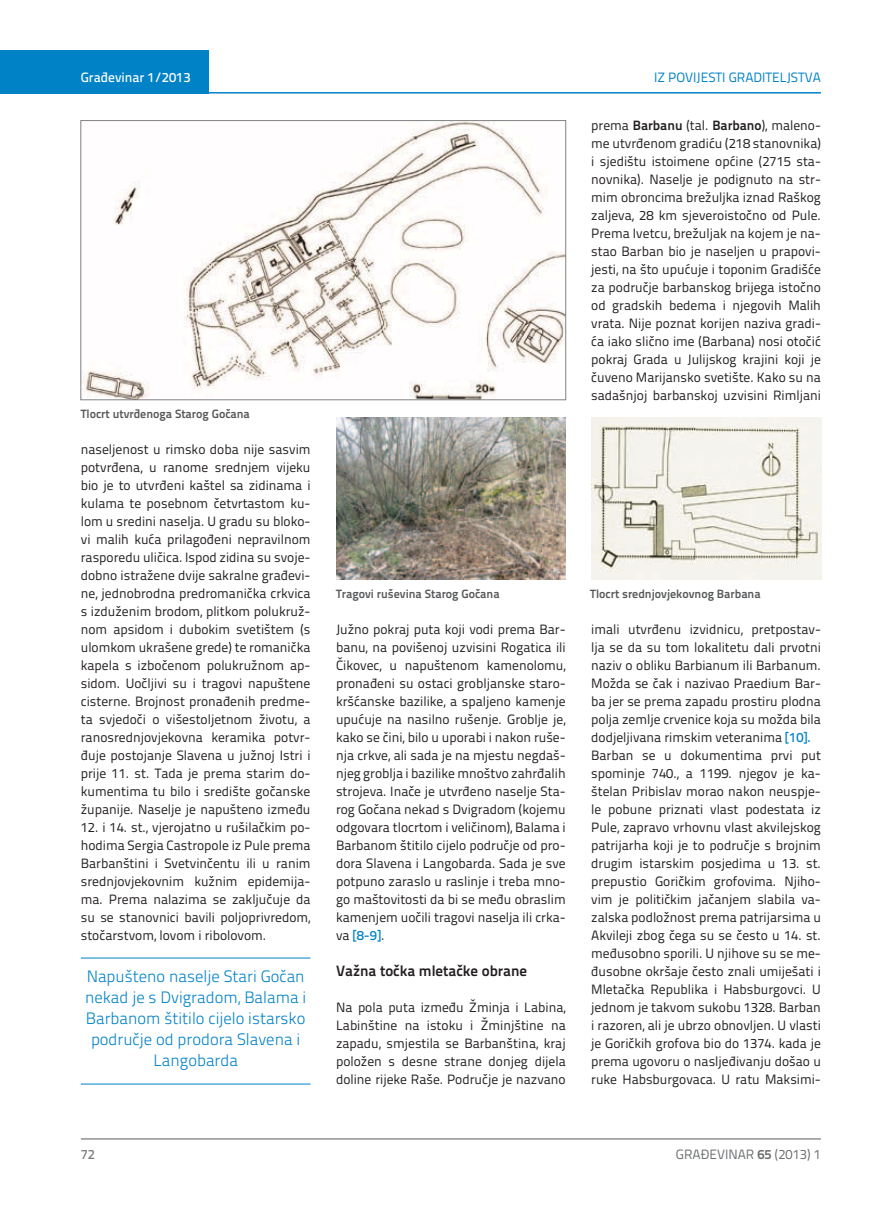
<style>
.page{position:relative;width:872px;height:1212px;background:#fff}
.page>*{position:absolute;margin:0;border:0;box-sizing:border-box;transform-origin:0 0}
.t1{font:300 16.5px/21px "Titillium Text 22 L";color:#0082c7;text-align:center}
.t2{font:700 15px "Titillium Text 22 L";color:#231f20}
.t3{font:13.5px/18px "Titillium Text 22 L";color:#231f20;text-align:justify}
.t4{font:13.5px "Titillium Text 22 L";color:#0082c7}
.t5{font:13.5px "Titillium Text 22 L";color:#6d6f71}
.t6{font:500 13.5px "Titillium Text 22 L";color:#fff}
.t7{font:500 13.5px "Titillium Text 22 L";color:#797a7d}
.t8{font:700 12px "Titillium Text 22 L";color:#58595b}
.s1{font-weight:700}
.s2{font-weight:500;color:#0082c7}
</style>
<div class="page">
<hr style="left:81px;top:1139px;width:740px;height:1px;background:#58595b">
<div style="left:0;top:50px;width:208px;height:44px;background:#0082c7"></div>
<hr style="left:0;top:92px;width:821px;height:2px;background:#0082c7">
<hr style="left:81px;top:958px;width:229px;height:1px;background:#0082c7">
<hr style="left:81px;top:1084px;width:229px;height:1px;background:#0082c7">
<img style="left:83px;top:122px;width:481px;height:276px">
<div style="left:81px;top:120px;width:485px;height:280px;border:1px solid #808285"></div>
<img style="left:336px;top:418px;width:230px;height:162px">
<img style="left:591px;top:418px;width:230px;height:162px">
<p class="t6" style="left:81px;top:67px;width:111px">Građevinar 1/2013</p>
<p class="t4" style="left:654px;top:68px;width:168px">IZ POVIJESTI GRADITELJSTVA</p>
<p class="t8" style="left:81px;top:404px;width:171px">Tlocrt utvrđenoga Starog Gočana</p>
<p class="t3" style="left:81px;top:439px;width:231px">naseljenost u rimsko doba nije sasvim potvrđena, u ranome srednjem vijeku bio je to utvrđeni kaštel sa zidinama i kulama te posebnom četvrtastom ku&shy;lom u sredini naselja. U gradu su bloko&shy;vi malih kuća prilagođeni nepravilnom rasporedu uličica. Ispod zidina su svoje&shy;dobno istražene dvije sakralne građevi&shy;ne, jednobrodna predromanička crkvica s izduženim brodom, plitkom polukruž&shy;nom apsidom i dubokim svetištem (s ulomkom ukrašene grede) te romanička kapela s izbočenom polukružnom ap&shy;sidom. Uočljivi su i tragovi napuštene cisterne. Brojnost pronađenih predme&shy;ta svjedoči o višestoljetnom životu, a ranosrednjovjekovna keramika potvr&shy;đuje postojanje Slavena u južnoj Istri i prije 11. st. Tada je prema starim do&shy;kumentima tu bilo i središte gočanske županije. Naselje je napušteno između</p>
<p class="t3" style="left:81px;top:818px;width:231px">12. i 14. st., vjerojatno u rušilačkim po&shy;hodima Sergia Castropole iz Pule prema Barbanštini i Svetvinčentu ili u ranim srednjovjekovnim kužnim epidemija&shy;ma. Prema nalazima se zaključuje da su se stanovnici bavili poljoprivredom, stočarstvom, lovom i ribolovom.</p>
<p class="t1" style="left:85px;top:965px;width:223px">Napušteno naselje Stari Gočan nekad je s Dvigradom, Balama i<br>Barbanom štitilo cijelo istarsko područje od prodora Slavena i<br>Langobarda</p>
<p class="t3" style="left:591px;top:115px;width:231px">prema <span class="s1">Barbanu</span> (tal. <span class="s1">Barbano</span>), maleno&shy;me utvrđenom gradiću (218 stanovnika) i sjedištu istoimene općine (2715 sta&shy;novnika). Naselje je podignuto na str&shy;mim obroncima brežuljka iznad Raškog zaljeva, 28 km sjeveroistočno od Pule.<br>Prema Ivetcu, brežuljak na kojem je na&shy;stao Barban bio je naseljen u prapovi&shy;jesti, na što upućuje i toponim Gradišće za područje barbanskog brijega istočno od gradskih bedema i njegovih Malih vrata. Nije poznat korijen naziva gradi&shy;ća iako slično ime (Barbana) nosi otočić pokraj Grada u Julijskog krajini koji je čuveno Marijansko svetište. Kako su na sadašnjoj barbanskoj uzvisini Rimljani</p>
<p class="t8" style="left:336px;top:584px;width:165px">Tragovi ruševina Starog Gočana</p>
<p class="t3" style="left:336px;top:619px;width:231px">Južno pokraj puta koji vodi prema Bar&shy;banu, na povišenoj uzvisini Rogatica ili Čikovec, u napuštenom kamenolomu, pronađeni su ostaci grobljanske staro&shy;kršćanske bazilike, a spaljeno kamenje upućuje na nasilno rušenje. Groblje je, kako se čini, bilo u uporabi i nakon ruše&shy;nja crkve, ali sada je na mjestu negdaš&shy;njeg groblja i bazilike mnoštvo zahrđalih strojeva. Inače je utvrđeno naselje Sta&shy;rog Gočana nekad s Dvigradom (kojemu odgovara tlocrtom i veličinom), Balama i Barbanom štitilo cijelo područje od pro&shy;dora Slavena i Langobarda. Sada je sve potpuno zaraslo u raslinje i treba mno&shy;go maštovitosti da bi se među obraslim kamenjem uočili tragovi naselja ili crka&shy;va <span class="s2">[8-9]</span>.</p>
<p class="t2" style="left:336px;top:959px;width:193px">Važna točka mletačke obrane</p>
<p class="t3" style="left:336px;top:998px;width:231px">Na pola puta između Žminja i Labina, Labinštine na istoku i Žminjštine na zapadu, smjestila se Barbanština, kraj položen s desne strane donjeg dijela doline rijeke Raše. Područje je nazvano</p>
<p class="t8" style="left:590px;top:584px;width:172px">Tlocrt srednjovjekovnog Barbana</p>
<p class="t3" style="left:591px;top:619px;width:231px;text-align:left">imali utvrđenu izvidnicu, pretpostav&shy;lja se da su tom lokalitetu dali prvotni naziv o obliku Barbianum ili Barbanum.<br>Možda se čak i nazivao Praedium Bar&shy;ba jer se prema zapadu prostiru plodna polja zemlje crvenice koja su možda bila dodjeljivana rimskim veteranima <span class="s2">[10].<br></span>Barban se u dokumentima prvi put spominje 740., a 1199. njegov je ka&shy;štelan Pribislav morao nakon neuspje&shy;le pobune priznati vlast podestata iz Pule, zapravo vrhovnu vlast akvilejskog patrijarha koji je to područje s brojnim drugim istarskim posjedima u 13. st. prepustio Goričkim grofovima. Njiho&shy;vim je političkim jačanjem slabila va&shy;zalska podložnost prema patrijarsima u Akvileji zbog čega su se često u 14. st. međusobno sporili. U njihove su se me&shy;đusobne okršaje često znali umiješati i Mletačka Republika i Habsburgovci. U jednom je takvom sukobu 1328. Barban i razoren, ali je ubrzo obnovljen. U vlasti je Goričkih grofova bio do 1374. kada je prema ugovoru o nasljeđivanju došao u ruke Habsburgovaca. U ratu Maksimi-</p>
<p class="t7" style="left:81px;top:1144px;width:16px">72</p>
<p class="t5" style="left:676px;top:1144px;width:146px">GRAĐEVINAR <span class="s1">65</span> (2013) 1</p>
</div>
